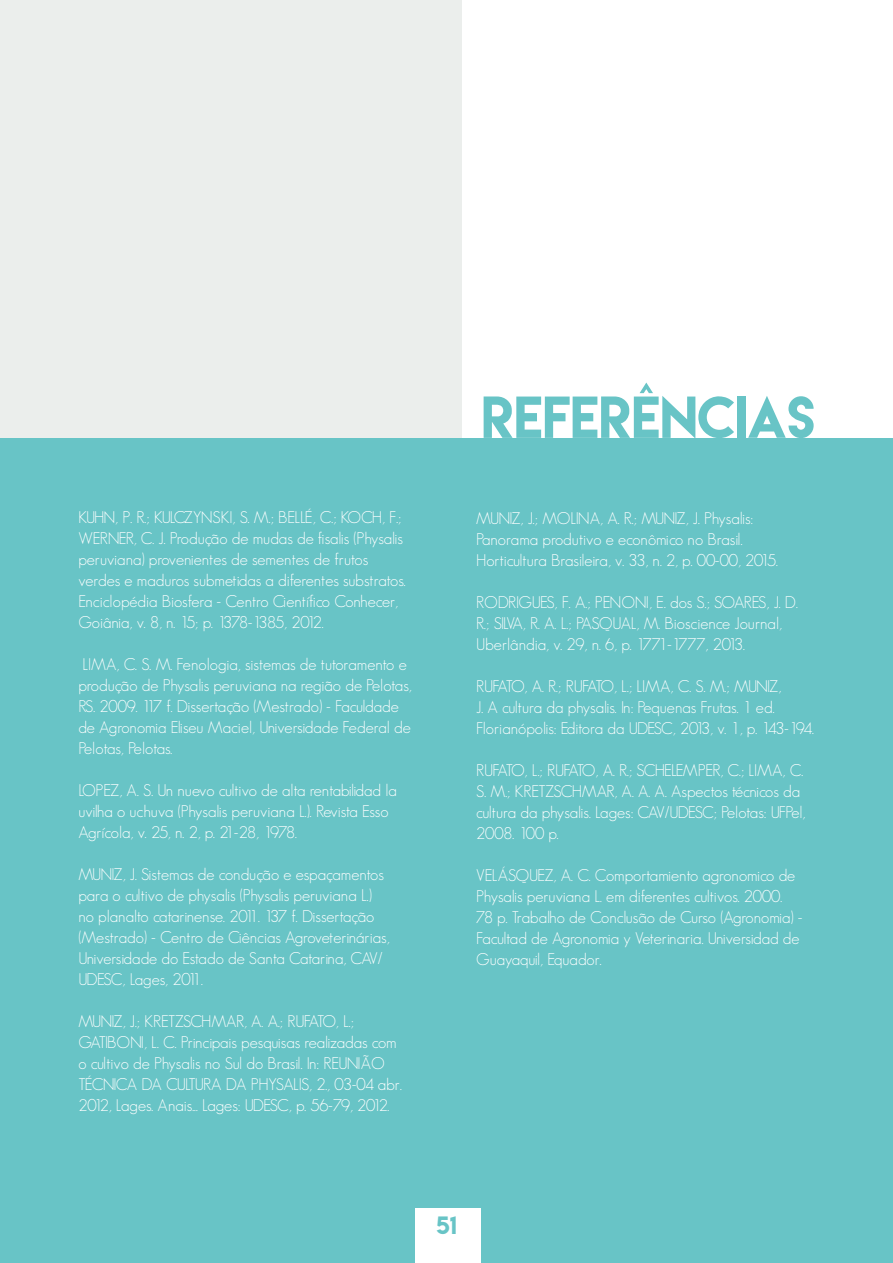
<style>
.page{position:relative;width:893px;height:1263px;background:#fff}
.page>*{position:absolute;margin:0;border:0;box-sizing:border-box;transform-origin:0 0}
.t1{font:52.5px "Lemon Milk";color:#68c4c6}
.t2{font:22.5px "Lemon Milk";color:#68c4c6}
.t3{font:300 16.5px/21px "Geosans";color:#fff}
.t4{font:300 16.5px/21px "Geosans";letter-spacing:-.03em;color:#fff}
.t5{font:300 16.5px/21px "Geosans";letter-spacing:-.025em;color:#fff}
</style>
<div class="page">
<div style="left:0;top:0;width:461px;height:995px;background:#ebeeec"></div>
<div style="left:0;top:438px;width:893px;height:825px;background:#68c4c6"></div>
<div style="left:415px;top:1209px;width:66px;height:54px;background:#fff"></div>
<p class="t3" style="left:78px;top:507px;width:329px">KUHN, P. R.; KULCZYNSKI, S. M.; BELLÉ, C.; KOCH, F.; WERNER, C. J. Produção de mudas de fisalis (Physalis peruviana) provenientes de sementes de frutos verdes e maduros submetidas a diferentes substratos.<br>Enciclopédia Biosfera - Centro Científico Conhecer, Goiânia, v. 8, n. 15; p. 1378-1385, 2012.</p>
<p class="t3" style="left:78px;top:654px;width:335px">LIMA, C. S. M. Fenologia, sistemas de tutoramento e produção de Physalis peruviana na região de Pelotas, RS. 2009. 117 f. Dissertação (Mestrado) - Faculdade de Agronomia Eliseu Maciel, Universidade Federal de Pelotas, Pelotas.</p>
<p class="t3" style="left:78px;top:780px;width:320px">LOPEZ, A. S. Un nuevo cultivo de alta rentabilidad la uvilha o uchuva (Physalis peruviana L.). Revista Esso<br>Agrícola, v. 25, n. 2, p. 21-28, 1978.</p>
<p class="t3" style="left:78px;top:864px;width:313px">MUNIZ, J. Sistemas de condução e espaçamentos para o cultivo de physalis (Physalis peruviana L.) no planalto catarinense. 2011. 137 f. Dissertação (Mestrado) - Centro de Ciências Agroveterinárias, Universidade do Estado de Santa Catarina, CAV/ UDESC, Lages, 2011.</p>
<p class="t4" style="left:78px;top:1011px;width:325px">MUNIZ, J.; KRETZSCHMAR, A. A.; RUFATO, L.; GATIBONI, L. C. Principais pesquisas realizadas com o cultivo de Physalis no Sul do Brasil. In: REUNIÃO TÉCNICA DA CULTURA DA PHYSALIS, 2., 03-04 abr.<br>2012, Lages. Anais... Lages: UDESC, p. 56-79, 2012.</p>
<h1 class="t1" style="left:482px;top:381px;width:335px">REFERÊNCIAS</h1>
<p class="t3" style="left:476px;top:507px;width:303px">MUNIZ, J.; MOLINA, A. R.; MUNIZ, J. Physalis:<br>Panorama produtivo e econômico no Brasil.<br>Horticultura Brasileira, v. 33, n. 2, p. 00-00, 2015.</p>
<p class="t3" style="left:476px;top:591px;width:323px">RODRIGUES, F. A.; PENONI, E. dos S.; SOARES, J. D.<br>R.; SILVA, R. A. L.; PASQUAL, M. Bioscience Journal,<br>Uberlândia, v. 29, n. 6, p. 1771-1777, 2013.</p>
<p class="t3" style="left:476px;top:675px;width:339px">RUFATO, A. R.; RUFATO, L.; LIMA, C. S. M.; MUNIZ,<br>J. A cultura da physalis. In: Pequenas Frutas. 1 ed.<br>Florianópolis: Editora da UDESC, 2013, v. 1, p. 143-194.</p>
<p class="t5" style="left:476px;top:759px;width:331px">RUFATO, L.; RUFATO, A. R.; SCHELEMPER, C.; LIMA, C.<br>S. M.; KRETZSCHMAR, A. A. A. Aspectos técnicos da cultura da physalis. Lages: CAV/UDESC; Pelotas: UFPel, 2008. 100 p.</p>
<p class="t3" style="left:476px;top:864px;width:328px">VELÁSQUEZ, A. C. Comportamiento agronomico de Physalis peruviana L. em diferentes cultivos. 2000.<br>78 p. Trabalho de Conclusão de Curso (Agronomia) - Facultad de Agronomia y Veterinaria. Universidad de Guayaquil, Equador.</p>
<h2 class="t2" style="left:436px;top:1209px;width:22px">51</h2>
</div>
